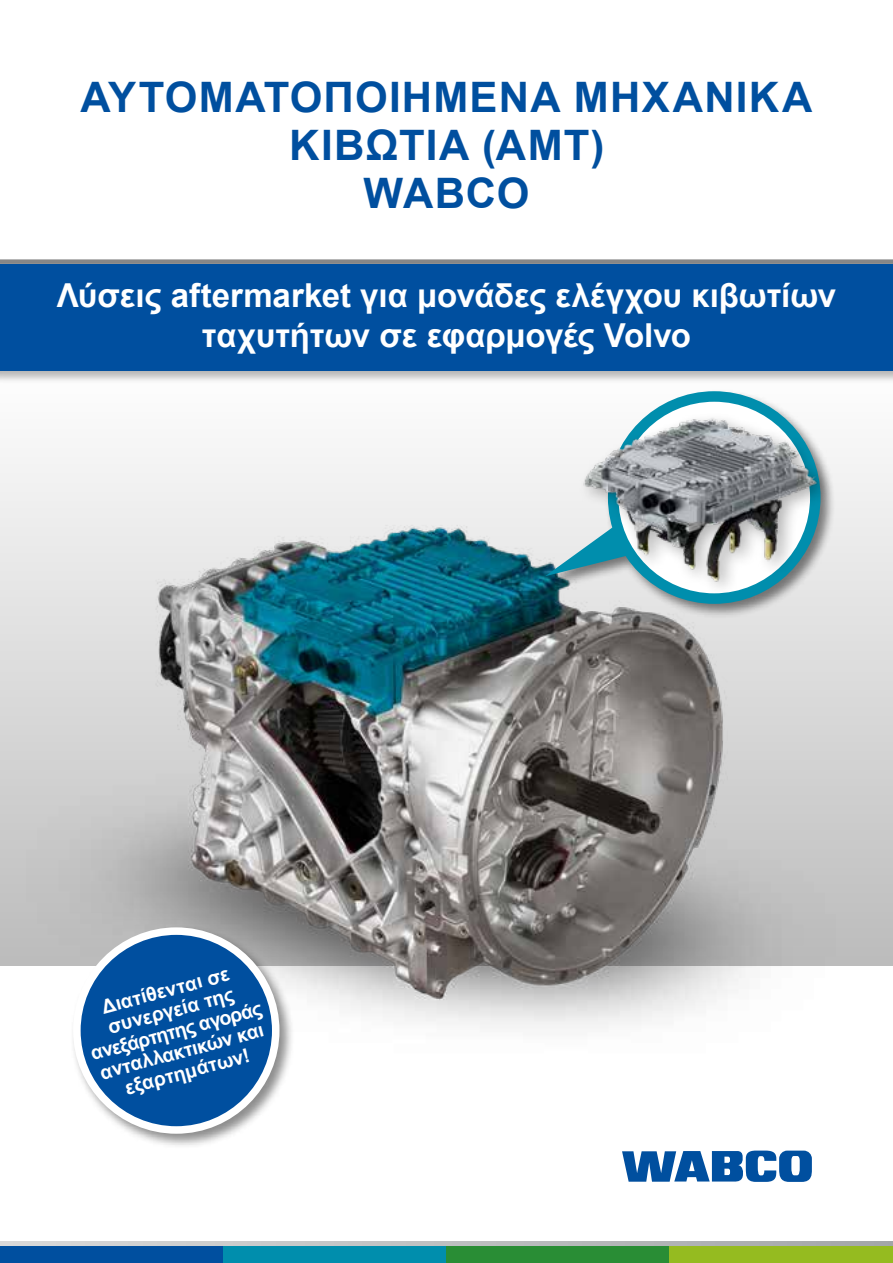
<style>
.page{position:relative;width:893px;height:1263px;background:#fff}
.page>*{position:absolute;margin:0;border:0;box-sizing:border-box;transform-origin:0 0}
.t1{font:700 42px/48px "Arial";letter-spacing:.03em;color:#004f9f;text-align:center}
.t2{font:700 33px/39.6px "Arial";letter-spacing:-.005em;color:#fff;text-align:center}
.t3{font:700 19.5px/21px "Arial";color:#fff;text-align:center}
</style>
<div class="page">
<div style="left:0;top:1246px;width:223px;height:17px;background:#004f9f"></div>
<div style="left:223px;top:1246px;width:223px;height:17px;background:#008ead"></div>
<div style="left:446px;top:1246px;width:224px;height:17px;background:#298d35"></div>
<div style="left:670px;top:1246px;width:223px;height:17px;background:#95bb20"></div>
<svg style="left:0;top:1242px;width:893px;height:4px;background:#bec0c1"></svg>
<svg style="left:622px;top:1150px;width:190px;height:32px"></svg>
<div style="left:0;top:370px;width:893px;height:595px;background:linear-gradient(to bottom,#fefefe,#bcbcbc)"></div>
<div style="left:0;top:259px;width:893px;height:5px;background:#878787"></div>
<div style="left:0;top:262px;width:893px;height:122px;background:#000;opacity:.3"></div>
<div style="left:0;top:264px;width:893px;height:106px;background:#004f9f"></div>
<img style="left:15px;top:514px;width:820px;height:514px">
<div style="left:544px;top:388px;width:291px;height:231px;background:#000;opacity:.5"></div>
<div style="left:608px;top:391px;width:212px;height:213px;border:10px solid #008ead;border-radius:50%"></div>
<svg style="left:545px;top:524px;width:33px;height:52px;background:#b6cfd5"></svg>
<div style="left:578px;top:411px;width:257px;height:187px;background:#000;opacity:.3"></div>
<img style="left:581px;top:414px;width:239px;height:169px">
<div style="left:70px;top:924px;width:225px;height:225px;background:#000;opacity:.45"></div>
<div style="left:77px;top:931px;width:199px;height:199px;background:#004f9f;border-radius:50%"></div>
<div style="left:73px;top:927px;width:206px;height:207px;border:8px solid #fff;border-radius:50%"></div>
<h1 class="t1" style="left:80px;top:74px;width:734px">ΑΥΤΟΜΑΤΟΠΟΙΗΜΕΝΑ ΜΗΧΑΝΙΚΑ<br>ΚΙΒΩΤΙΑ (AMT)<br>WABCO</h1>
<h2 class="t2" style="left:57px;top:276px;width:781px">Λύσεις aftermarket για μονάδες ελέγχου κιβωτίων ταχυτήτων σε εφαρμογές Volvo</h2>
<p class="t3" style="left:78px;top:1003px;width:178px;rotate:-15deg">Διατίθενται σε συνεργεία της ανεξάρτητης αγοράς ανταλλακτικών και εξαρτημάτων!</p>
</div>
